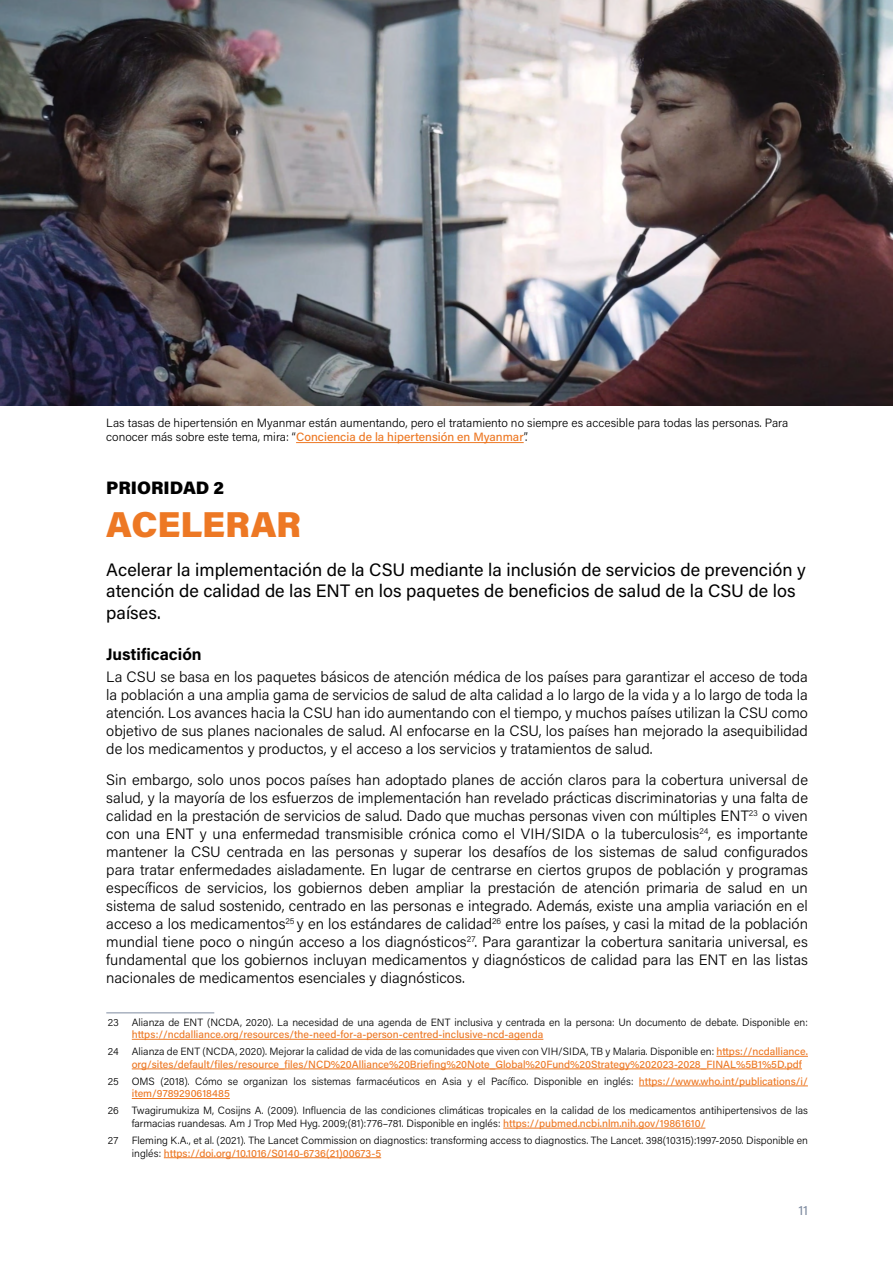
<style>
.page{position:relative;width:893px;height:1263px;background:#fff}
.page>*{position:absolute;margin:0;border:0;box-sizing:border-box;transform-origin:0 0}
.Prioriy{font:900 36px "Acumin Pro";letter-spacing:-.005em;color:#ed7824}
.Destacado{font:18px/21.6px "Acumin Pro";color:#000}
.Priorit_numero{font:900 18px "Acumin Pro";color:#000}
.TIT_04{font:700 16.5px "Acumin Pro";color:#000}
.TXT{font:300 15px/18px "Acumin Pro";color:#000;text-align:justify}
.t1{font:13.5px "Acumin Pro";color:#7e8ba0}
.TXT-2{font:300 12px/14.4px "Acumin Pro";color:#000}
.Referencias{font:300 10.5px/12.6px "Acumin Pro";color:#000}
.Referencias-2{font:500 10.5px/12.6px "Acumin Pro";color:#ed7824}
.s1{font-weight:500;color:#ed7824}
.s2{font-weight:300;color:#000}
</style>
<div class="page">
<hr style="left:106px;top:1012px;width:108px;height:1px;background:#7e8ba0">
<hr style="left:132px;top:1039px;width:411px;height:1px;background:#ed7824">
<hr style="left:716px;top:1056px;width:92px;height:1px;background:#ed7824">
<hr style="left:132px;top:1068px;width:670px;height:1px;background:#ed7824">
<hr style="left:639px;top:1086px;width:169px;height:1px;background:#ed7824">
<hr style="left:132px;top:1098px;width:98px;height:1px;background:#ed7824">
<hr style="left:503px;top:1128px;width:202px;height:1px;background:#ed7824">
<hr style="left:164px;top:1157px;width:217px;height:1px;background:#ed7824">
<img style="left:0;top:0;width:893px;height:405px">
<hr style="left:296px;top:442px;width:228px;height:1px;background:#ed7824">
<p class="TXT-2" style="left:106px;top:415px;width:683px">Las tasas de hipertensión en Myanmar están aumentando, pero el tratamiento no siempre es accesible para todas las personas. Para conocer más sobre este tema, mira: “<span class="s1">Conciencia de la hipertensión en Myanmar</span>”.</p>
<p class="Priorit_numero" style="left:106px;top:475px;width:119px">PRIORIDAD 2</p>
<p class="Prioriy" style="left:106px;top:499px;width:196px">ACELERAR</p>
<p class="Destacado" style="left:106px;top:558px;width:701px">Acelerar la implementación de la CSU mediante la inclusión de servicios de prevención y atención de calidad de las ENT en los paquetes de beneficios de salud de la CSU de los países.</p>
<p class="TIT_04" style="left:106px;top:642px;width:97px">Justificación</p>
<p class="TXT" style="left:106px;top:667px;width:703px">La CSU se basa en los paquetes básicos de atención médica de los países para garantizar el acceso de toda la población a una amplia gama de servicios de salud de alta calidad a lo largo de la vida y a lo largo de toda la atención. Los avances hacia la CSU han ido aumentando con el tiempo, y muchos países utilizan la CSU como objetivo de sus planes nacionales de salud. Al enfocarse en la CSU, los países han mejorado la asequibilidad de los medicamentos y productos, y el acceso a los servicios y tratamientos de salud.</p>
<p class="TXT" style="left:106px;top:770px;width:703px">Sin embargo, solo unos pocos países han adoptado planes de acción claros para la cobertura universal de salud, y la mayoría de los esfuerzos de implementación han revelado prácticas discriminatorias y una falta de calidad en la prestación de servicios de salud. Dado que muchas personas viven con múltiples ENT<sup>23</sup> o viven con una ENT y una enfermedad transmisible crónica como el VIH/SIDA o la tuberculosis<sup>24</sup>, es importante mantener la CSU centrada en las personas y superar los desafíos de los sistemas de salud configurados para tratar enfermedades aisladamente. En lugar de centrarse en ciertos grupos de población y programas específicos de servicios, los gobiernos deben ampliar la prestación de atención primaria de salud en un sistema de salud sostenido, centrado en las personas e integrado. Además, existe una amplia variación en el acceso a los medicamentos<sup>25</sup> y en los estándares de calidad<sup>26</sup> entre los países, y casi la mitad de la población mundial tiene poco o ningún acceso a los diagnósticos<sup>27</sup>. Para garantizar la cobertura sanitaria universal, es fundamental que los gobiernos incluyan medicamentos y diagnósticos de calidad para las ENT en las listas nacionales de medicamentos esenciales y diagnósticos.</p>
<p class="Referencias" style="left:132px;top:1015px;width:677px;text-indent:-24px">23 Alianza de ENT (NCDA, 2020). La necesidad de una agenda de ENT inclusiva y centrada en la persona: Un documento de debate. Disponible en: <span class="s1">https://ncdalliance.org/resources/the-need-for-a-person-centred-inclusive-ncd-agenda</span></p>
<p class="Referencias" style="left:108px;top:1045px;width:12px">24</p>
<p class="Referencias-2" style="left:132px;top:1045px;width:678px"><span class="s2">Alianza de ENT (NCDA, 2020). Mejorar la calidad de vida de las comunidades que viven con VIH/SIDA, TB y Malaria. Disponible en:</span> https://ncdalliance. org/sites/default/files/resource_files/NCD%20Alliance%20Briefing%20Note_Global%20Fund%20Strategy%202023-2028_FINAL%5B1%5D.pdf</p>
<p class="Referencias" style="left:132px;top:1074px;width:678px;text-indent:-24px">25 OMS (2018). Cómo se organizan los sistemas farmacéuticos en Asia y el Pacífico. Disponible en inglés: <span class="s1">https://www.who.int/publications/i/ item/9789290618485</span></p>
<p class="Referencias" style="left:132px;top:1104px;width:678px;text-indent:-24px">26 Twagirumukiza M, Cosijns A. (2009). Influencia de las condiciones climáticas tropicales en la calidad de los medicamentos antihipertensivos de las farmacias ruandesas. Am J Trop Med Hyg. 2009;(81):776–781. Disponible en inglés: <span class="s1">https://pubmed.ncbi.nlm.nih.gov/19861610/</span></p>
<p class="Referencias" style="left:108px;top:1134px;width:12px">27</p>
<p class="Referencias" style="left:132px;top:1134px;width:678px">Fleming K.A., et al. (2021). The Lancet Commission on diagnostics: transforming access to diagnostics. The Lancet. 398(10315):1997-2050. Disponible en inglés: <span class="s1">https://doi.org/10.1016/S0140-6736(21)00673-5</span></p>
<p class="t1" style="left:798px;top:1201px;width:11px">11</p>
</div>
